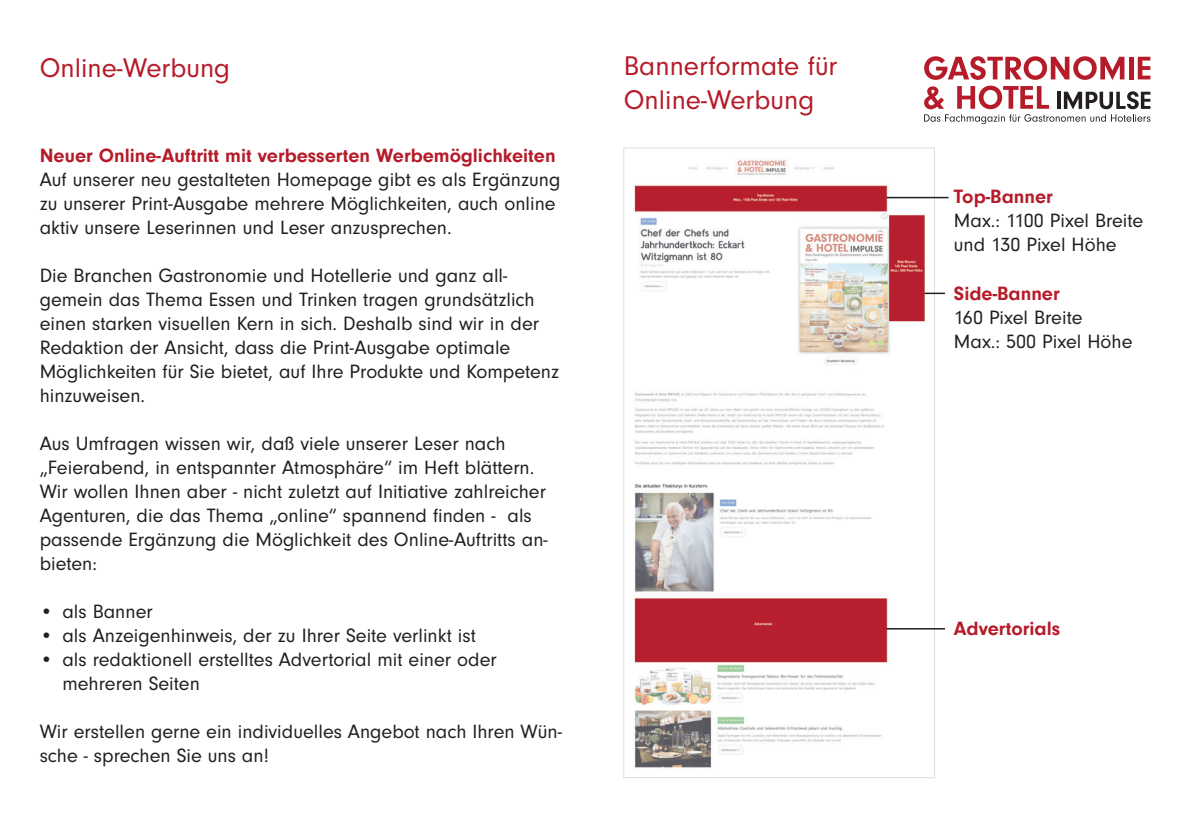
<style>
.page{position:relative;width:1191px;height:840px;background:#fff}
.page>*{position:absolute;margin:0;border:0;box-sizing:border-box;transform-origin:0 0}
.t1{font:28px/33.6px "Neuzeit Grotesk T";color:#b61b29}
.t2{font:20px/24px "Neuzeit Grotesk T";color:#231f20}
.t3{font:700 20px "Neuzeit Grotesk T";color:#b61b29}
</style>
<div class="page">
<svg style="left:924px;top:56px;width:200px;height:24px"></svg>
<hr style="left:1129px;top:57px;width:4px;height:22px;background:#b61b29">
<svg style="left:1137px;top:57px;width:13px;height:22px"></svg>
<svg style="left:924px;top:86px;width:226px;height:38px"></svg>
<img style="left:634px;top:160px;width:299px;height:608px">
<hr style="left:886px;top:197px;width:62px;height:1px;background:#231f20">
<hr style="left:924px;top:292px;width:21px;height:2px;background:#231f20">
<hr style="left:886px;top:627px;width:59px;height:2px;background:#231f20">
<h1 class="t1" style="left:40px;top:51px;width:192px">Online-Werbung</h1>
<h1 class="t1" style="left:624px;top:49px;width:215px">Bannerformate für<br>Online-Werbung</h1>
<p class="t3" style="left:40px;top:144px;width:517px">Neuer Online-Auftritt mit verbesserten Werbemöglichkeiten</p>
<p class="t2" style="left:40px;top:167px;width:522px">Auf unserer neu gestalteten Homepage gibt es als Ergänzung zu unserer Print-Ausgabe mehrere Möglichkeiten, auch online aktiv unsere Leserinnen und Leser anzusprechen.</p>
<p class="t2" style="left:40px;top:263px;width:521px">Die Branchen Gastronomie und Hotellerie und ganz all&shy;gemein das Thema Essen und Trinken tragen grundsätzlich einen starken visuellen Kern in sich. Deshalb sind wir in der Redaktion der Ansicht, dass die Print-Ausgabe optimale Möglichkeiten für Sie bietet, auf Ihre Produkte und Kompetenz hinzuweisen.</p>
<p class="t2" style="left:40px;top:431px;width:509px">Aus Umfragen wissen wir, daß viele unserer Leser nach „Feierabend, in entspannter Atmosphäre“ im Heft blättern.<br>Wir wollen Ihnen aber - nicht zuletzt auf Initiative zahlreicher Agenturen, die das Thema „online“ spannend finden - als passende Ergänzung die Möglichkeit des Online-Auftritts an&shy;bieten:</p>
<p class="t2" style="left:40px;top:599px;width:115px">• als Banner</p>
<p class="t2" style="left:40px;top:623px;width:438px">• als Anzeigenhinweis, der zu Ihrer Seite verlinkt ist</p>
<p class="t2" style="left:62px;top:647px;width:436px;text-indent:-23px">• als redaktionell erstelltes Advertorial mit einer oder mehreren Seiten</p>
<p class="t2" style="left:40px;top:719px;width:523px">Wir erstellen gerne ein individuelles Angebot nach Ihren Wün&shy;sche - sprechen Sie uns an!</p>
<p class="t3" style="left:954px;top:185px;width:100px">Top-Banner</p>
<p class="t2" style="left:954px;top:209px;width:191px">Max.: 1100 Pixel Breite und 130 Pixel Höhe</p>
<p class="t3" style="left:954px;top:282px;width:107px">Side-Banner</p>
<p class="t2" style="left:954px;top:306px;width:180px">160 Pixel Breite<br>Max.: 500 Pixel Höhe</p>
<p class="t3" style="left:954px;top:617px;width:108px">Advertorials</p>
</div>
